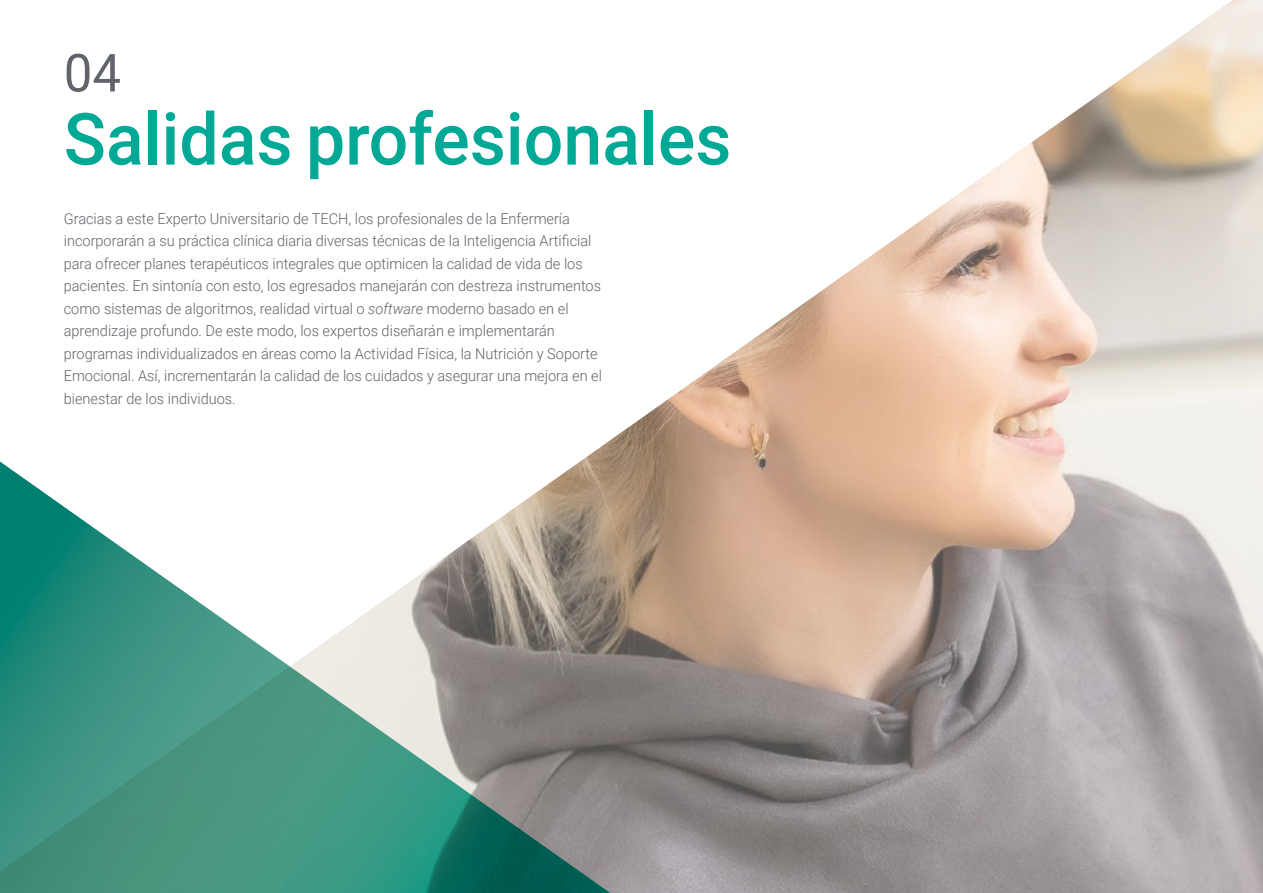
<style>
.page{position:relative;width:1263px;height:893px;background:#fff}
.page>*{position:absolute;margin:0;border:0;box-sizing:border-box;transform-origin:0 0}
.t1{font:500 72px "Roboto";color:#00a996}
.t2{font:52.5px "Roboto";color:#61646a}
.t3{font:300 15px/22.5px "Roboto";color:#61646a}
.s1{font-style:italic}
</style>
<div class="page">
<img style="left:602px;top:0;width:661px;height:893px">
<svg style="left:0;top:446px;width:640px;height:447px"></svg>
<h2 class="t2" style="left:64px;top:36px;width:59px">04</h2>
<h1 class="t1" style="left:64px;top:89px;width:669px">Salidas profesionales</h1>
<p class="t3" style="left:64px;top:207px;width:540px">Gracias a este Experto Universitario de TECH, los profesionales de la Enfermería incorporarán a su práctica clínica diaria diversas técnicas de la Inteligencia Artificial para ofrecer planes terapéuticos integrales que optimicen la calidad de vida de los pacientes. En sintonía con esto, los egresados manejarán con destreza instrumentos como sistemas de algoritmos, realidad virtual o <span class="s1">software</span> moderno basado en el aprendizaje profundo. De este modo, los expertos diseñarán e implementarán programas individualizados en áreas como la Actividad Física, la Nutrición y Soporte Emocional. Así, incrementarán la calidad de los cuidados y asegurar una mejora en el bienestar de los individuos.</p>
</div>
